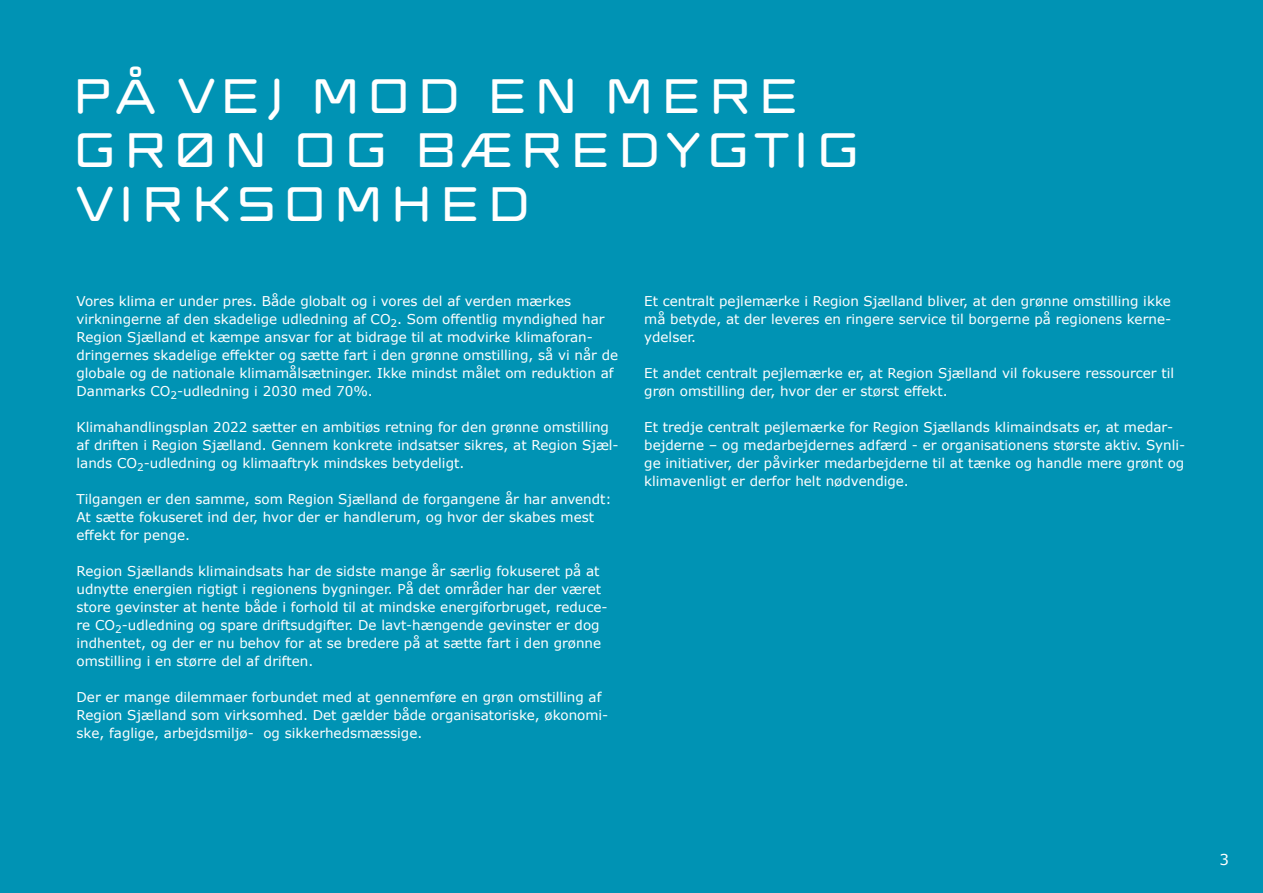
<style>
.page{position:relative;width:1263px;height:893px;background:#0093b4}
.page>*{position:absolute;margin:0;border:0;box-sizing:border-box;transform-origin:0 0}
.t1{font:48px/54px "REGIONSJAELLANDLUKKET";color:#fff}
.t2{font:15px "Verdana";color:#fff}
.t3{font:13.5px/18px "Verdana";color:#fff}
</style>
<div class="page">
<h1 class="t1" style="left:69px;top:67px;width:796px">PÅ VEJ MOD EN MERE<br>GRØN OG BÆREDYGTIG<br>VIRKSOMHED</h1>
<p class="t3" style="left:77px;top:292px;width:543px">Vores klima er under pres. Både globalt og i vores del af verden mærkes virkningerne af den skadelige udledning af CO<sub>2</sub>. Som offentlig myndighed har Region Sjælland et kæmpe ansvar for at bidrage til at modvirke klimaforan&shy;dringernes skadelige effekter og sætte fart i den grønne omstilling, så vi når de globale og de nationale klimamålsætninger. Ikke mindst målet om reduktion af Danmarks CO<sub>2</sub>-udledning i 2030 med 70%.</p>
<p class="t3" style="left:77px;top:418px;width:544px">Klimahandlingsplan 2022 sætter en ambitiøs retning for den grønne omstilling af driften i Region Sjælland. Gennem konkrete indsatser sikres, at Region Sjæl&shy;lands CO<sub>2</sub>-udledning og klimaaftryk mindskes betydeligt.</p>
<p class="t3" style="left:77px;top:490px;width:537px">Tilgangen er den samme, som Region Sjælland de forgangene år har anvendt:<br>At sætte fokuseret ind der, hvor der er handlerum, og hvor der skabes mest effekt for penge.</p>
<p class="t3" style="left:77px;top:562px;width:533px">Region Sjællands klimaindsats har de sidste mange år særlig fokuseret på at udnytte energien rigtigt i regionens bygninger. På det områder har der været store gevinster at hente både i forhold til at mindske energiforbruget, reduce&shy;re CO<sub>2</sub>-udledning og spare driftsudgifter. De lavt-hængende gevinster er dog indhentet, og der er nu behov for at se bredere på at sætte fart i den grønne omstilling i en større del af driften.</p>
<p class="t3" style="left:77px;top:688px;width:533px">Der er mange dilemmaer forbundet med at gennemføre en grøn omstilling af<br>Region Sjælland som virksomhed. Det gælder både organisatoriske, økonomi&shy;ske, faglige, arbejdsmiljø- og sikkerhedsmæssige.</p>
<p class="t3" style="left:644px;top:292px;width:528px;text-align:justify">Et centralt pejlemærke i Region Sjælland bliver, at den grønne omstilling ikke må betyde, at der leveres en ringere service til borgerne på regionens kerne&shy;ydelser.</p>
<p class="t3" style="left:644px;top:364px;width:531px">Et andet centralt pejlemærke er, at Region Sjælland vil fokusere ressourcer til grøn omstilling der, hvor der er størst effekt.</p>
<p class="t3" style="left:644px;top:418px;width:543px">Et tredje centralt pejlemærke for Region Sjællands klimaindsats er, at medar&shy;bejderne – og medarbejdernes adfærd - er organisationens største aktiv. Synli&shy;ge initiativer, der påvirker medarbejderne til at tænke og handle mere grønt og klimavenligt er derfor helt nødvendige.</p>
<p class="t2" style="left:1219px;top:849px;width:11px">3</p>
</div>
